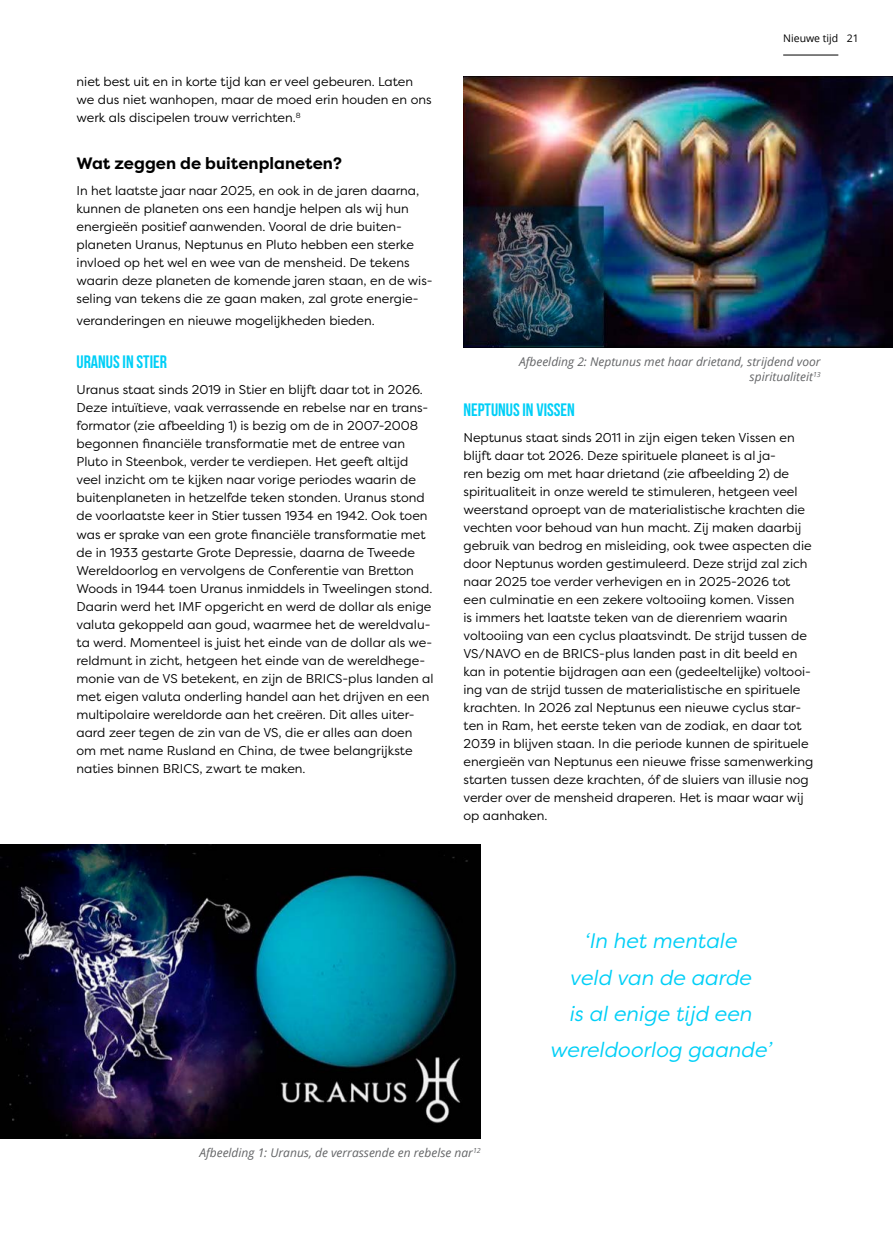
<style>
.page{position:relative;width:893px;height:1234px;background:#fff}
.page>*{position:absolute;margin:0;border:0;box-sizing:border-box;transform-origin:0 0}
.t1{font:italic 21px/36px "Filson Pro";color:#00cff7;text-align:center}
.t2{font:18px "Bebas Neue";color:#00cff7}
.t3{font:700 16.5px "Filson Pro";color:#000}
.t4{font:12.75px/18px "Filson Pro";color:#000}
.t5{font:italic 12px/15px "Open Sans";color:#636466;text-align:right}
.t6{font:10.5px "Open Sans";color:#000}
</style>
<div class="page">
<hr style="left:783px;top:55px;width:55px;height:1px;background:#000">
<img style="left:0;top:844px;width:481px;height:294px">
<img style="left:463px;top:77px;width:430px;height:271px">
<p class="t4" style="left:77px;top:72px;width:357px">niet best uit en in korte tijd kan er veel gebeuren. Laten we dus niet wanhopen, maar de moed erin houden en ons werk als discipelen trouw verrichten.<sup>8</sup></p>
<p class="t3" style="left:77px;top:152px;width:267px">Wat zeggen de buitenplaneten?</p>
<p class="t4" style="left:77px;top:181px;width:358px">In het laatste jaar naar 2025, en ook in de jaren daarna, kunnen de planeten ons een handje helpen als wij hun energieën positief aanwenden. Vooral de drie buiten&shy;planeten Uranus, Neptunus en Pluto hebben een sterke invloed op het wel en wee van de mensheid. De tekens waarin deze planeten de komende jaren staan, en de wis&shy;seling van tekens die ze gaan maken, zal grote energie-</p>
<p class="t4" style="left:77px;top:311px;width:300px">veranderingen en nieuwe mogelijkheden bieden.</p>
<h2 class="t2" style="left:77px;top:351px;width:92px">URANUS IN STIER</h2>
<p class="t4" style="left:77px;top:380px;width:359px">Uranus staat sinds 2019 in Stier en blijft daar tot in 2026.<br>Deze intuïtieve, vaak verrassende en rebelse nar en trans&shy;formator (zie afbeelding 1) is bezig om de in 2007-2008 begonnen financiële transformatie met de entree van Pluto in Steenbok, verder te verdiepen. Het geeft altijd veel inzicht om te kijken naar vorige periodes waarin de buitenplaneten in hetzelfde teken stonden. Uranus stond de voorlaatste keer in Stier tussen 1934 en 1942. Ook toen was er sprake van een grote financiële transformatie met de in 1933 gestarte Grote Depressie, daarna de Tweede Wereldoorlog en vervolgens de Conferentie van Bretton Woods in 1944 toen Uranus inmiddels in Tweelingen stond.<br>Daarin werd het IMF opgericht en werd de dollar als enige valuta gekoppeld aan goud, waarmee het de wereldvalu&shy;ta werd. Momenteel is juist het einde van de dollar als we&shy;reldmunt in zicht, hetgeen het einde van de wereldhege&shy;monie van de VS betekent, en zijn de BRICS-plus landen al met eigen valuta onderling handel aan het drijven en een multipolaire wereldorde aan het creëren. Dit alles uiter&shy;aard zeer tegen de zin van de VS, die er alles aan doen om met name Rusland en China, de twee belangrijkste naties binnen BRICS, zwart te maken.</p>
<p class="t6" style="left:783px;top:31px;width:77px">Nieuwe tijd 21</p>
<p class="t5" style="left:519px;top:353px;width:303px">Afbeelding 2: Neptunus met haar drietand, strijdend voor spiritualiteit<sup>13</sup></p>
<h2 class="t2" style="left:463px;top:399px;width:113px">NEPTUNUS IN VISSEN</h2>
<p class="t4" style="left:463px;top:428px;width:351px">Neptunus staat sinds 2011 in zijn eigen teken Vissen en blijft daar tot 2026. Deze spirituele planeet is al ja-<br>ren bezig om met haar drietand (zie afbeelding 2) de spiritualiteit in onze wereld te stimuleren, hetgeen veel weerstand oproept van de materialistische krachten die vechten voor behoud van hun macht. Zij maken daarbij gebruik van bedrog en misleiding, ook twee aspecten die door Neptunus worden gestimuleerd. Deze strijd zal zich naar 2025 toe verder verhevigen en in 2025-2026 tot een culminatie en een zekere voltooiing komen. Vissen<br>is immers het laatste teken van de dierenriem waarin voltooiing van een cyclus plaatsvindt. De strijd tussen de VS/NAVO en de BRICS-plus landen past in dit beeld en kan in potentie bijdragen aan een (gedeeltelijke) voltooi&shy;ing van de strijd tussen de materialistische en spirituele krachten. In 2026 zal Neptunus een nieuwe cyclus star&shy;ten in Ram, het eerste teken van de zodiak, en daar tot 2039 in blijven staan. In die periode kunnen de spirituele energieën van Neptunus een nieuwe frisse samenwerking starten tussen deze krachten, óf de sluiers van illusie nog verder over de mensheid draperen. Het is maar waar wij op aanhaken.</p>
<h1 class="t1" style="left:549px;top:922px;width:223px">‘In het mentale<br>veld van de aarde<br>is al enige tijd een wereldoorlog gaande’</h1>
<p class="t5" style="left:199px;top:1144px;width:283px">Afbeelding 1: Uranus, de verrassende en rebelse nar<sup>12</sup></p>
</div>
